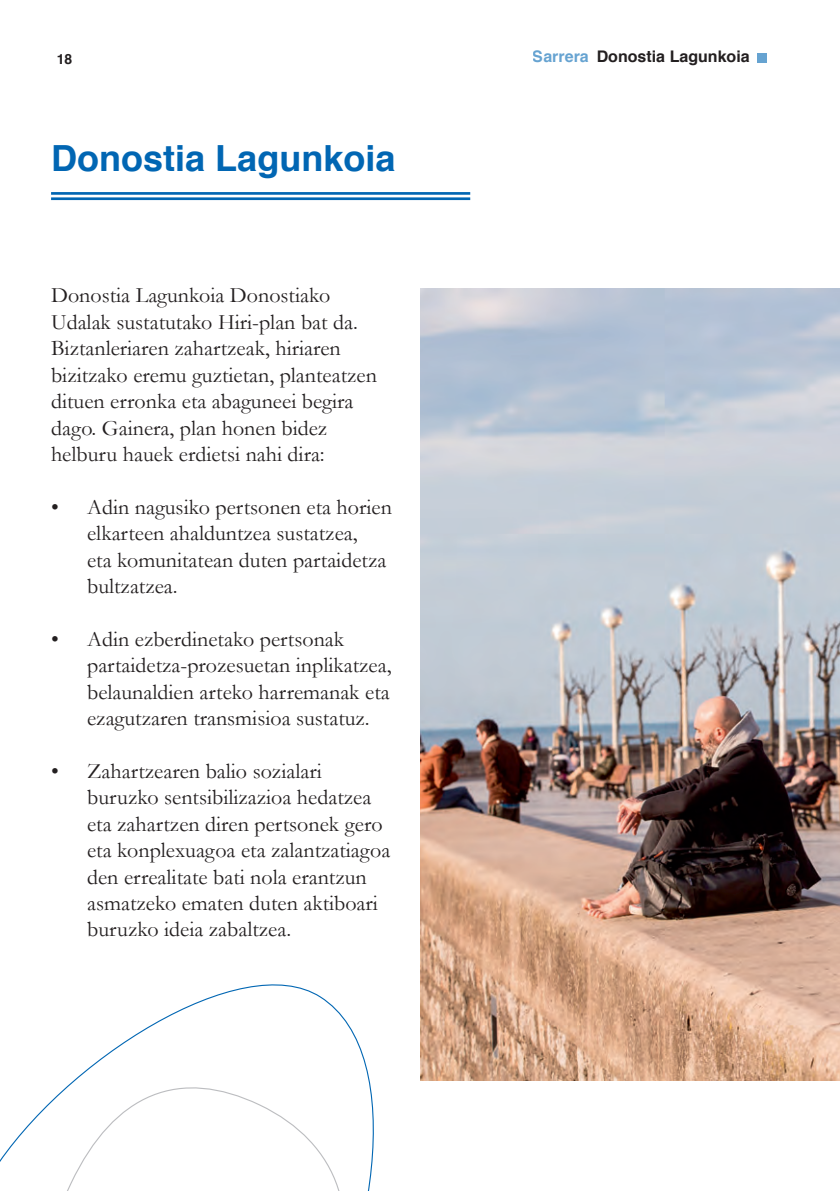
<style>
.page{position:relative;width:840px;height:1191px;background:#fff}
.page>*{position:absolute;margin:0;border:0;box-sizing:border-box;transform-origin:0 0}
.t1{font:700 36px "Helvetica";color:#0166b3}
.t2{font:22px/26.4px "Garamond";color:#231f20}
.t3{font:700 16px "Helvetica";color:#231f20}
.t4{font:700 14px "Helvetica";color:#231f20}
.s1{color:#0166b3}
</style>
<div class="page">
<div style="left:756px;top:53px;width:9px;height:9px;background:#66a3d1"></div>
<hr style="left:51px;top:192px;width:419px;height:3px;background:#0166b3">
<hr style="left:51px;top:197px;width:419px;height:3px;background:#0166b3">
<img style="left:420px;top:288px;width:419px;height:792px">
<svg style="left:0;top:984px;width:374px;height:207px"></svg>
<svg style="left:17px;top:1067px;width:352px;height:124px"></svg>
<p class="t4" style="left:57px;top:48px;width:17px">18</p>
<p class="t3" style="left:532px;top:44px;width:218px"><span class="s1">Sarrera</span> Donostia Lagunkoia</p>
<p class="t1" style="left:51px;top:129px;width:346px">Donostia Lagunkoia</p>
<p class="t2" style="left:51px;top:282px;width:327px">Donostia Lagunkoia Donostiako Udalak sustatutako Hiri-plan bat da.<br>Biztanleriaren zahartzeak, hiriaren bizitzako eremu guztietan, planteatzen dituen erronka eta abaguneei begira dago. Gainera, plan honen bidez helburu hauek erdietsi nahi dira:</p>
<p class="t2" style="left:87px;top:493px;width:306px;text-indent:-36px">• Adin nagusiko pertsonen eta horien elkarteen ahalduntzea sustatzea,<br>eta komunitatean duten partaidetza bultzatzea.</p>
<p class="t2" style="left:87px;top:625px;width:306px;text-indent:-36px">• Adin ezberdinetako pertsonak partaidetza-prozesuetan inplikatzea, belaunaldien arteko harremanak eta ezagutzaren transmisioa sustatuz.</p>
<p class="t2" style="left:87px;top:757px;width:305px;text-indent:-36px">• Zahartzearen balio sozialari buruzko sentsibilizazioa hedatzea eta zahartzen diren pertsonek gero eta konplexuagoa eta zalantzatiagoa den errealitate bati nola erantzun asmatzeko ematen duten aktiboari buruzko ideia zabaltzea.</p>
</div>
